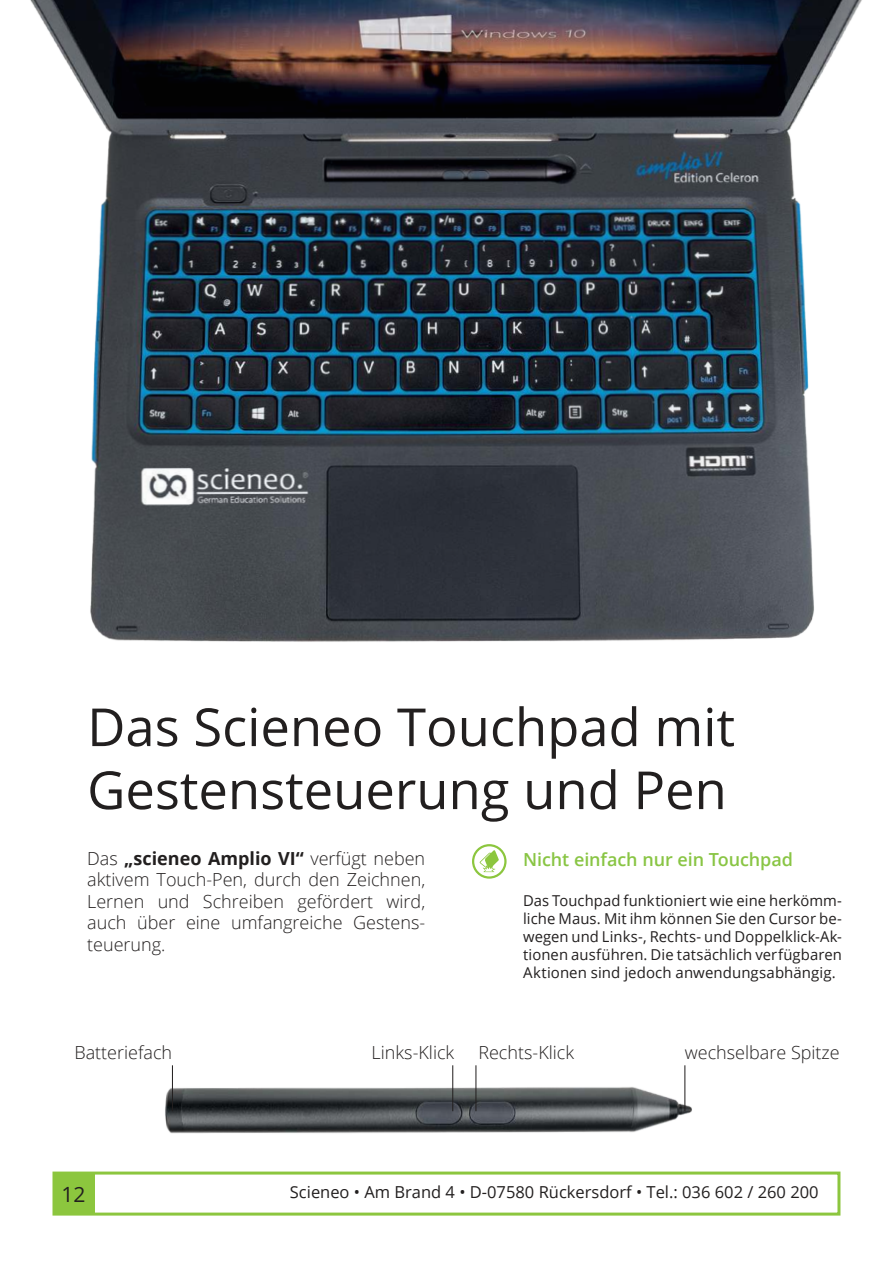
<style>
.page{position:relative;width:893px;height:1263px;background:#fff}
.page>*{position:absolute;margin:0;border:0;box-sizing:border-box;transform-origin:0 0}
.t1{font:52.5px/63px "Open Sans";color:#221f1f}
.t2{font:21px "Open Sans";color:#221f1f}
.t3{font:300 18px/21.6px "Open Sans";color:#221f1f;text-align:justify}
.t4{font:600 18px "Open Sans";letter-spacing:-.005em;color:#89c544}
.t5{font:16.5px "Open Sans";color:#221f1f}
.t6{font:15px/18px "Open Sans";letter-spacing:.005em;color:#221f1f;text-align:justify}
.s1{font-weight:700}
</style>
<div class="page">
<div style="left:53px;top:1171px;width:787px;height:44px;border:3px solid #8cc63e"></div>
<div style="left:54px;top:1173px;width:41px;height:41px;background:#8cc63e"></div>
<img style="left:30px;top:0;width:832px;height:642px">
<svg style="left:472px;top:844px;width:35px;height:35px"></svg>
<img style="left:165px;top:1065px;width:527px;height:69px">
<hr style="left:452px;top:1065px;width:1px;height:46px;background:#221f1f">
<hr style="left:172px;top:1065px;width:1px;height:46px;background:#221f1f">
<hr style="left:475px;top:1065px;width:1px;height:46px;background:#221f1f">
<hr style="left:684px;top:1065px;width:1px;height:46px;background:#221f1f">
<h1 class="t1" style="left:87px;top:701px;width:649px">Das Scieneo Touchpad mit<br>Gestensteuerung und Pen</h1>
<p class="t3" style="left:87px;top:849px;width:340px">Das <span class="s1">„scieneo Amplio VI“</span> verfügt neben aktivem Touch-Pen, durch den Zeichnen, Lernen und Schreiben gefördert wird, auch über eine umfangreiche Gestens&shy;teuerung.</p>
<p class="t4" style="left:523px;top:853px;width:271px">Nicht einfach nur ein Touchpad</p>
<p class="t6" style="left:523px;top:893px;width:320px">Das Touchpad funktioniert wie eine herkömm&shy;liche Maus. Mit ihm können Sie den Cursor be&shy;wegen und Links-, Rechts- und Doppelklick-Ak&shy;tionen ausführen. Die tatsächlich verfügbaren Aktionen sind jedoch anwendungsabhängig.</p>
<p class="t3" style="left:74px;top:1043px;width:99px">Batteriefach</p>
<p class="t3" style="left:372px;top:1043px;width:84px">Links-Klick</p>
<p class="t3" style="left:478px;top:1043px;width:97px">Rechts-Klick</p>
<p class="t3" style="left:685px;top:1043px;width:157px">wechselbare Spitze</p>
<h2 class="t2" style="left:62px;top:1185px;width:26px">12</h2>
<p class="t5" style="left:290px;top:1183px;width:530px">Scieneo • Am Brand 4 • D-07580 Rückersdorf • Tel.: 036 602 / 260 200</p>
</div>
